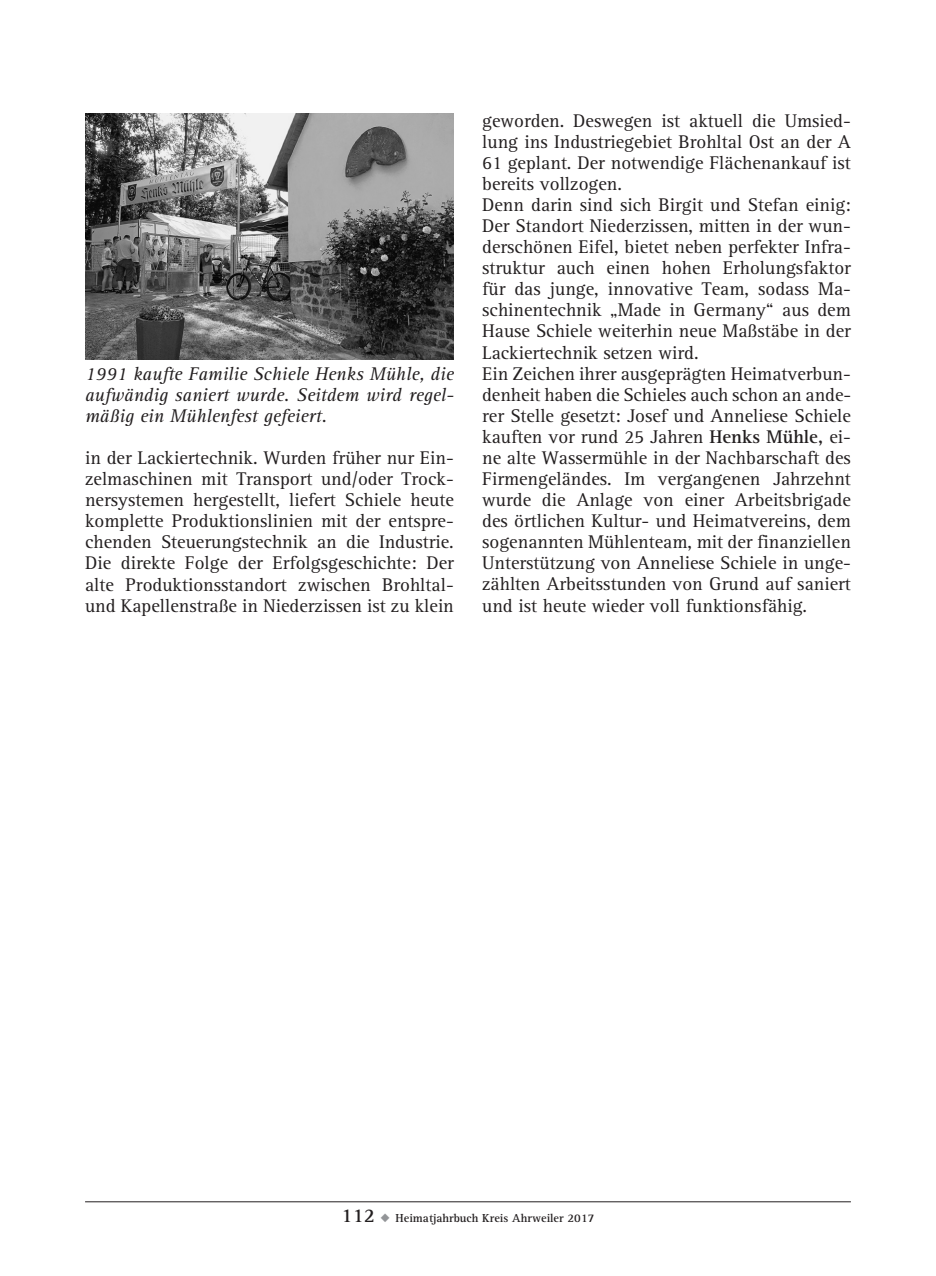
<style>
.page{position:relative;width:936px;height:1276px;background:#fff}
.page>*{position:absolute;margin:0;border:0;box-sizing:border-box;transform-origin:0 0}
.t1{font:19px/21px "AT Rotis Serif";color:#231f20;text-align:justify}
.t2{font:italic 19px/21px "AT Rotis Serif";color:#231f20;text-align:justify}
.t3{font:700 12px "AT Rotis Serif";color:#231f20}
.s1{font-weight:700}
.s2{font-size:20px}
.s3{color:#939598}
</style>
<div class="page">
<hr style="left:85px;top:1201px;width:765px;height:1px;background:#231f20">
<img style="left:85px;top:113px;width:369px;height:246px">
<p class="t2" style="left:85px;top:364px;width:370px">1991 kaufte Familie Schiele Henks Mühle, die aufwändig saniert wurde. Seitdem wird regel&shy;mäßig ein Mühlenfest gefeiert.</p>
<p class="t1" style="left:85px;top:448px;width:370px">in der Lackiertechnik. Wurden früher nur Ein&shy;zelmaschinen mit Transport und/oder Trock&shy;nersystemen hergestellt, liefert Schiele heute komplette Produktionslinien mit der entspre&shy;chenden Steuerungstechnik an die Industrie.<br>Die direkte Folge der Erfolgsgeschichte: Der alte Produktionsstandort zwischen Brohltal&shy;und Kapellenstraße in Niederzissen ist zu klein</p>
<p class="t1" style="left:482px;top:110px;width:370px;text-align:left">geworden. Deswegen ist aktuell die Umsied&shy;lung ins Industriegebiet Brohltal Ost an der A 61 geplant. Der notwendige Flächenankauf ist bereits vollzogen.<br>Denn darin sind sich Birgit und Stefan einig:<br>Der Standort Niederzissen, mitten in der wun&shy;derschönen Eifel, bietet neben perfekter Infra&shy;struktur auch einen hohen Erholungsfaktor für das junge, innovative Team, sodass Ma&shy;schinentechnik „Made in Germany“ aus dem Hause Schiele weiterhin neue Maßstäbe in der Lackiertechnik setzen wird.<br>Ein Zeichen ihrer ausgeprägten Heimatverbun&shy;denheit haben die Schieles auch schon an ande&shy;rer Stelle gesetzt: Josef und Anneliese Schiele kauften vor rund 25 Jahren <span class="s1">Henks Mühle,</span> ei&shy;ne alte Wassermühle in der Nachbarschaft des Firmengeländes. Im vergangenen Jahrzehnt wurde die Anlage von einer Arbeitsbrigade des örtlichen Kultur- und Heimatvereins, dem sogenannten Mühlenteam, mit der finanziellen Unterstützung von Anneliese Schiele in unge&shy;zählten Arbeitsstunden von Grund auf saniert und ist heute wieder voll funktionsfähig.</p>
<p class="t3" style="left:341px;top:1210px;width:254px"><span class="s2">112</span> <span class="s3">◆</span> Heimatjahrbuch Kreis Ahrweiler 2017</p>
</div>
